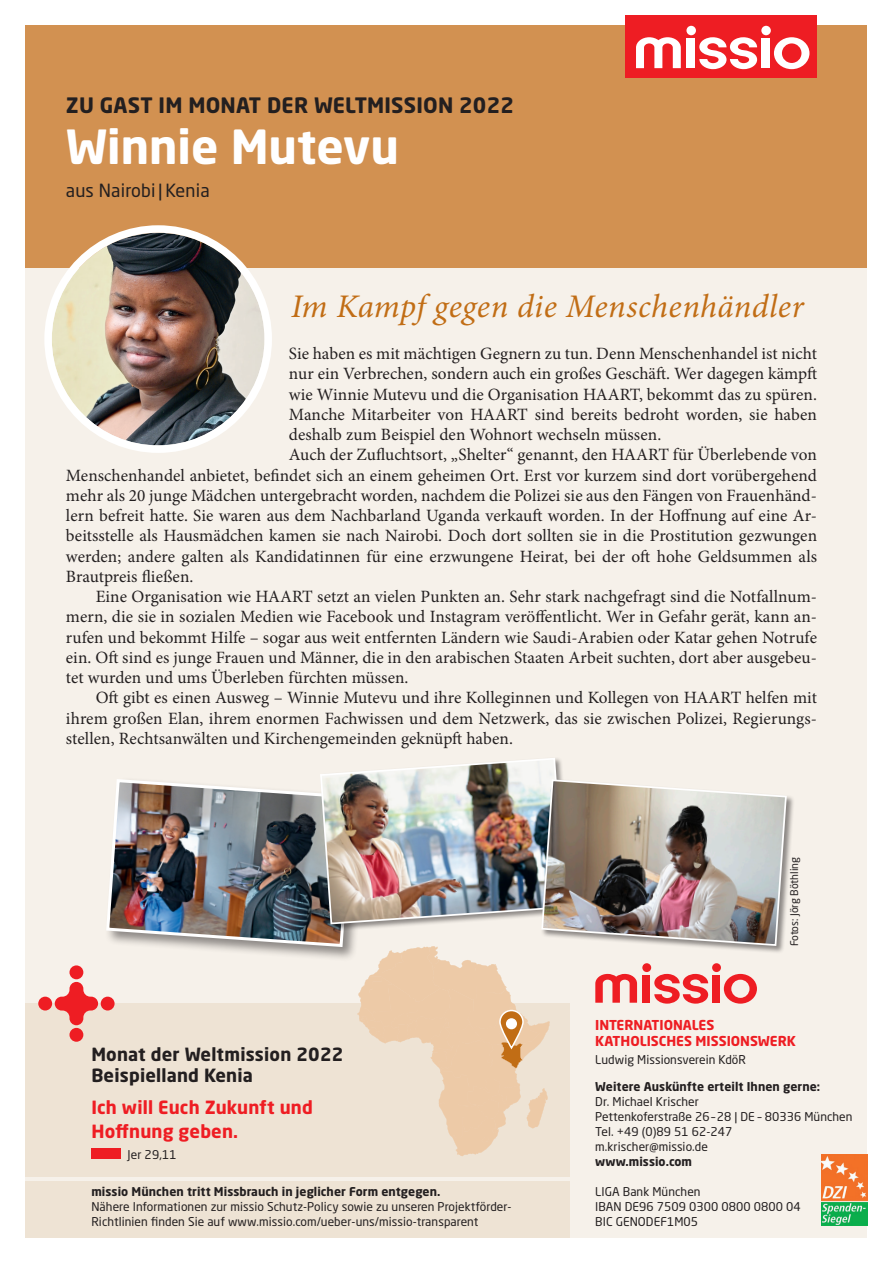
<style>
.page{position:relative;width:893px;height:1263px;background:#fff}
.page>*{position:absolute;margin:0;border:0;box-sizing:border-box;transform-origin:0 0}
.h_ueber_z2{font:700 46.5px "Neo Sans Std";color:#fff}
.Eingangszitat{font:italic 33px "Minion Pro";letter-spacing:.015em;color:#c16d15}
.h_üeber_z1{font:700 21px "Neo Sans Std";letter-spacing:.01em;color:#231f20}
.t1{font:700 18px/21px "Neo Sans Std";letter-spacing:.01em;color:#231f20}
.t2{font:700 18px/24px "Neo Sans Std";letter-spacing:.01em;color:#ee1d23}
.h_ueber_z3{font:18px "Neo Sans Std";letter-spacing:.01em;color:#231f20}
.Fließtext_Minion{font:17.25px/20.2px "Minion Pro";letter-spacing:.005em;color:#231f20;text-align:justify}
.Fließtext_Minion_Ein{font:17.25px/20.2px "Minion Pro";letter-spacing:.005em;color:#231f20;text-align:justify}
.t3{font:700 13.5px "Neo Sans Std";color:#ee1d23}
.t4{font:12px/15px "Neo Sans Std";letter-spacing:.005em;color:#231f20}
.t5{font:700 12px/15px "Neo Sans Std";letter-spacing:.005em;color:#231f20}
.Fotovermerk{font:10.5px "Neo Sans Std";color:#231f20}
.s1{font-weight:700}
.s2{font-weight:400}
</style>
<div class="page">
<div style="left:26px;top:268px;width:841px;height:969px;background:#f6f1ea"></div>
<div style="left:26px;top:26px;width:841px;height:242px;background:#d29151"></div>
<div style="left:626px;top:16px;width:191px;height:62px;background:#ee1d23"></div>
<svg style="left:636px;top:37px;width:45px;height:31px"></svg>
<svg style="left:699px;top:37px;width:58px;height:32px"></svg>
<div style="left:687px;top:38px;width:8px;height:30px;background:#fff"></div>
<div style="left:686px;top:26px;width:10px;height:9px;background:#fff;border-radius:50%"></div>
<div style="left:762px;top:38px;width:8px;height:30px;background:#fff"></div>
<div style="left:761px;top:26px;width:10px;height:9px;background:#fff;border-radius:50%"></div>
<svg style="left:774px;top:37px;width:35px;height:32px"></svg>
<div style="left:540px;top:778px;width:255px;height:175px;background:#231f20;opacity:.5"></div>
<div style="left:26px;top:1003px;width:544px;height:174px;background:#eee3d4"></div>
<div style="left:26px;top:1181px;width:544px;height:56px;background:#eee3d4"></div>
<div style="left:38px;top:997px;width:14px;height:13px;background:#ee1d23;border-radius:50%"></div>
<div style="left:101px;top:997px;width:14px;height:13px;background:#ee1d23;border-radius:50%"></div>
<div style="left:69px;top:1028px;width:14px;height:14px;background:#ee1d23;border-radius:50%"></div>
<div style="left:69px;top:965px;width:14px;height:14px;background:#ee1d23;border-radius:50%"></div>
<svg style="left:55px;top:982px;width:43px;height:43px"></svg>
<div style="left:91px;top:1148px;width:30px;height:11px;background:#ee1d23"></div>
<img style="left:821px;top:1154px;width:46px;height:72px">
<img style="left:52px;top:233px;width:212px;height:212px;border-radius:106px">
<div style="left:44px;top:225px;width:228px;height:228px;border:8px solid #fff;border-radius:50%"></div>
<img style="left:105px;top:758px;width:683px;height:398px">
<svg style="left:500px;top:1010px;width:23px;height:38px"></svg>
<div style="left:499px;top:1010px;width:25px;height:39px;border:2px solid #fff;border-radius:12px"></div>
<div style="left:507px;top:1019px;width:9px;height:9px;background:#fff;border-radius:50%"></div>
<div style="left:506px;top:1018px;width:11px;height:11px;border:2px solid #fff;border-radius:50%"></div>
<p class="h_üeber_z1" style="left:66px;top:92px;width:450px">ZU GAST IM MONAT DER WELTMISSION 2022</p>
<p class="h_ueber_z2" style="left:66px;top:117px;width:334px">Winnie Mutevu</p>
<p class="h_ueber_z3" style="left:66px;top:179px;width:145px">aus Nairobi |Kenia</p>
<p class="Eingangszitat" style="left:291px;top:284px;width:514px">Im Kampf gegen die Menschenhändler</p>
<p class="Fließtext_Minion" style="left:289px;top:343px;width:530px">Sie haben es mit mächtigen Gegnern zu tun. Denn Menschenhandel ist nicht nur ein Verbrechen, sondern auch ein großes Geschäft. Wer dagegen kämpft wie Winnie Mutevu und die Organisation HAART, bekommt das zu spüren.<br>Manche Mitarbeiter von HAART sind bereits bedroht worden, sie haben deshalb zum Beispiel den Wohnort wechseln müssen.</p>
<p class="Fließtext_Minion" style="left:66px;top:445px;width:753px;text-indent:223px">Auch der Zufluchtsort, „Shelter“ genannt, den HAART für Überlebende von Menschenhandel anbietet, befindet sich an einem geheimen Ort. Erst vor kurzem sind dort vorübergehend mehr als 20 junge Mädchen untergebracht worden, nachdem die Polizei sie aus den Fängen von Frauenhänd&shy;lern befreit hatte. Sie waren aus dem Nachbarland Uganda verkauft worden. In der Hoffnung auf eine Ar&shy;beitsstelle als Hausmädchen kamen sie nach Nairobi. Doch dort sollten sie in die Prostitution gezwungen werden; andere galten als Kandidatinnen für eine erzwungene Heirat, bei der oft hohe Geldsummen als Brautpreis fließen.</p>
<p class="Fließtext_Minion_Ein" style="left:66px;top:586px;width:753px;text-indent:30px">Eine Organisation wie HAART setzt an vielen Punkten an. Sehr stark nachgefragt sind die Notfallnum&shy;mern, die sie in sozialen Medien wie Facebook und Instagram veröffentlicht. Wer in Gefahr gerät, kann an&shy;rufen und bekommt Hilfe – sogar aus weit entfernten Ländern wie Saudi-Arabien oder Katar gehen Notrufe ein. Oft sind es junge Frauen und Männer, die in den arabischen Staaten Arbeit suchten, dort aber ausgebeu&shy;tet wurden und ums Überleben fürchten müssen.</p>
<p class="Fließtext_Minion_Ein" style="left:66px;top:688px;width:753px;text-indent:30px">Oft gibt es einen Ausweg – Winnie Mutevu und ihre Kolleginnen und Kollegen von HAART helfen mit ihrem großen Elan, ihrem enormen Fachwissen und dem Netzwerk, das sie zwischen Polizei, Regierungs&shy;stellen, Rechtsanwälten und Kirchengemeinden geknüpft haben.</p>
<p class="t1" style="left:91px;top:1043px;width:253px">Monat der Weltmission 2022<br>Beispielland Kenia</p>
<p class="t2" style="left:91px;top:1095px;width:223px">Ich will Euch Zukunft und<br>Hoffnung geben.</p>
<p class="t4" style="left:127px;top:1147px;width:51px">Jer 29,11</p>
<p class="t4" style="left:91px;top:1184px;width:422px"><span class="s1">missio München tritt Missbrauch in jeglicher Form entgegen.<br></span>Nähere Informationen zur missio Schutz-Policy sowie zu unseren Projektförder-<br>Richtlinien finden Sie auf www.missio.com/ueber-uns/missio-transparent</p>
<p class="Fotovermerk" style="left:788px;top:946px;width:91px;rotate:-90deg">Fotos: Jörg Böthling</p>
<p class="t3" style="left:595px;top:1016px;width:120px">INTERNATIONALES</p>
<p class="t3" style="left:595px;top:1033px;width:202px">KATHOLISCHES MISSIONSWERK</p>
<p class="t4" style="left:595px;top:1051px;width:152px">Ludwig Missionsverein KdöR</p>
<p class="t5" style="left:595px;top:1078px;width:226px">Weitere Auskünfte erteilt Ihnen gerne:<br><span class="s2">Dr. Michael Krischer</span></p>
<p class="t4" style="left:595px;top:1108px;width:259px">Pettenkoferstraße 26–28 | DE – 80336 München</p>
<p class="t4" style="left:595px;top:1123px;width:139px">Tel. +49 (0)89 51 62-247</p>
<p class="t4" style="left:595px;top:1138px;width:114px">m.krischer@missio.de</p>
<p class="t5" style="left:595px;top:1153px;width:98px">www.missio.com</p>
<p class="t4" style="left:595px;top:1183px;width:107px">LIGA Bank München</p>
<p class="t4" style="left:595px;top:1198px;width:207px">IBAN DE96 7509 0300 0800 0800 04</p>
<p class="t4" style="left:595px;top:1213px;width:104px">BIC GENODEF1M05</p>
</div>
